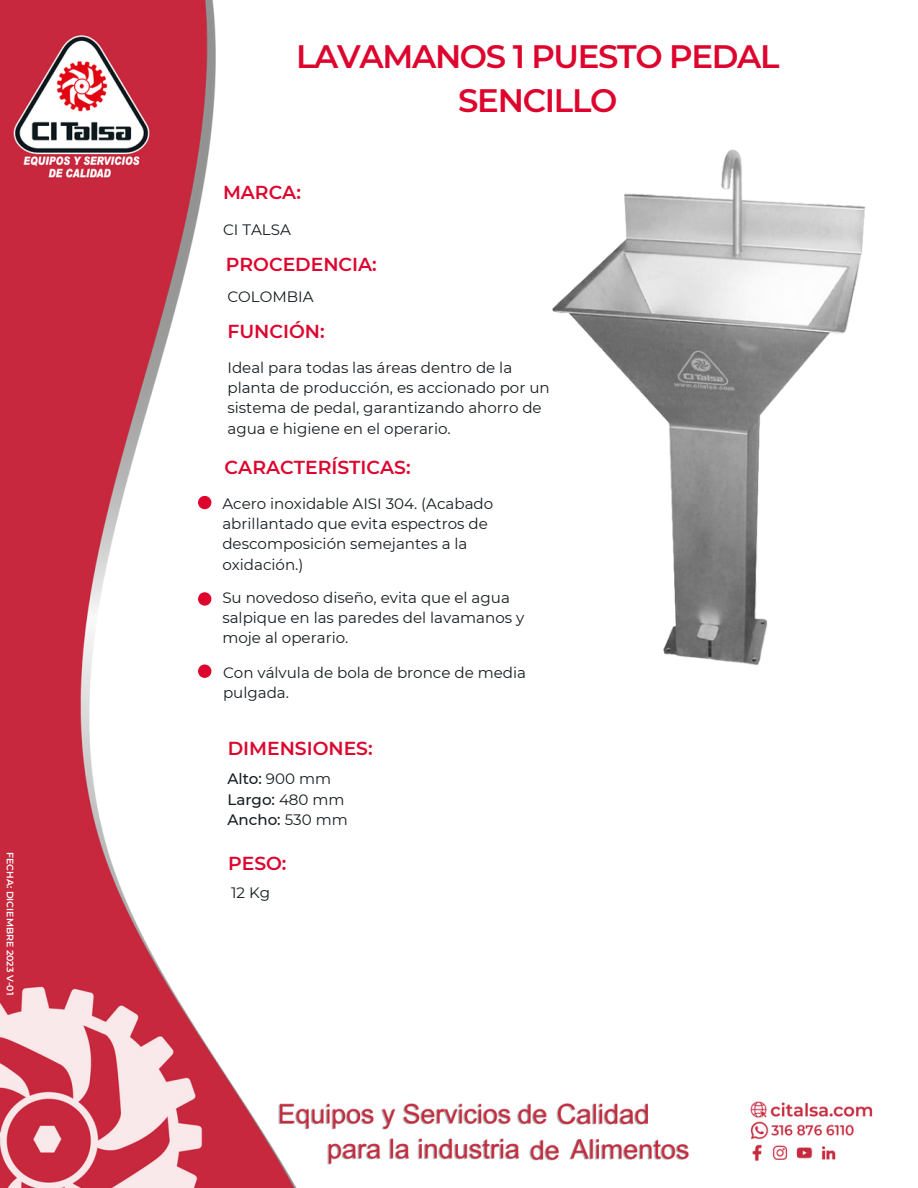
<style>
.page{position:relative;width:918px;height:1188px;background:#fff}
.page>*{position:absolute;margin:0;border:0;box-sizing:border-box;transform-origin:0 0}
.t1{font:600 32.4px/44.2px "Montserrat";letter-spacing:-.04em;color:#dd052e;text-align:center}
.t2{font:600 18.75px "Montserrat";color:#dd052e}
.t3{font:15.15px/20.2px "Montserrat";color:#161c1f}
.t4{font:500 15.15px/20.2px "Montserrat";color:#161c1f}
.t5{font:600 9.45px "Montserrat";color:#fff}
.s1{font-weight:400}
</style>
<div class="page">
<img style="left:0;top:0;width:873px;height:1188px">
<img style="left:521px;top:118px;width:352px;height:611px">
<div style="left:198px;top:664px;width:13px;height:14px;background:#dd052e;border-radius:50%"></div>
<div style="left:198px;top:496px;width:13px;height:13px;background:#dd052e;border-radius:50%"></div>
<div style="left:198px;top:592px;width:13px;height:14px;background:#dd052e;border-radius:50%"></div>
<h2 class="t5" style="left:16px;top:852px;width:145px;rotate:90deg">FECHA: DICIEMBRE 2023 V-01</h2>
<h2 class="t1" style="left:296px;top:34px;width:485px">LAVAMANOS 1 PUESTO PEDAL<br>SENCILLO</h2>
<p class="t2" style="left:223px;top:181px;width:79px">MARCA:</p>
<h1 class="t3" style="left:223px;top:220px;width:69px">CI TALSA</h1>
<p class="t2" style="left:226px;top:253px;width:152px">PROCEDENCIA:</p>
<h2 class="t3" style="left:227px;top:286px;width:88px">COLOMBIA</h2>
<h3 class="t2" style="left:227px;top:320px;width:99px">FUNCIÓN:</h3>
<h3 class="t3" style="left:227px;top:357px;width:324px">Ideal para todas las áreas dentro de la planta de producción, es accionado por un sistema de pedal, garantizando ahorro de agua e higiene en el operario.</h3>
<h2 class="t2" style="left:225px;top:456px;width:187px">CARACTERÍSTICAS:</h2>
<h2 class="t3" style="left:222px;top:493px;width:272px">Acero inoxidable AISI 304. (Acabado abrillantado que evita espectros de descomposición semejantes a la oxidación.)</h2>
<h4 class="t3" style="left:222px;top:587px;width:303px">Su novedoso diseño, evita que el agua salpique en las paredes del lavamanos y moje al operario.</h4>
<h4 class="t3" style="left:223px;top:662px;width:305px">Con válvula de bola de bronce de media pulgada.</h4>
<h4 class="t2" style="left:228px;top:737px;width:146px">DIMENSIONES:</h4>
<h2 class="t4" style="left:227px;top:769px;width:122px">Alto: <span class="s1">900 mm<br></span>Largo: <span class="s1">480 mm<br></span>Ancho: <span class="s1">530 mm</span></h2>
<h4 class="t2" style="left:228px;top:852px;width:60px">PESO:</h4>
<h4 class="t3" style="left:231px;top:883px;width:41px">12 Kg</h4>
</div>
